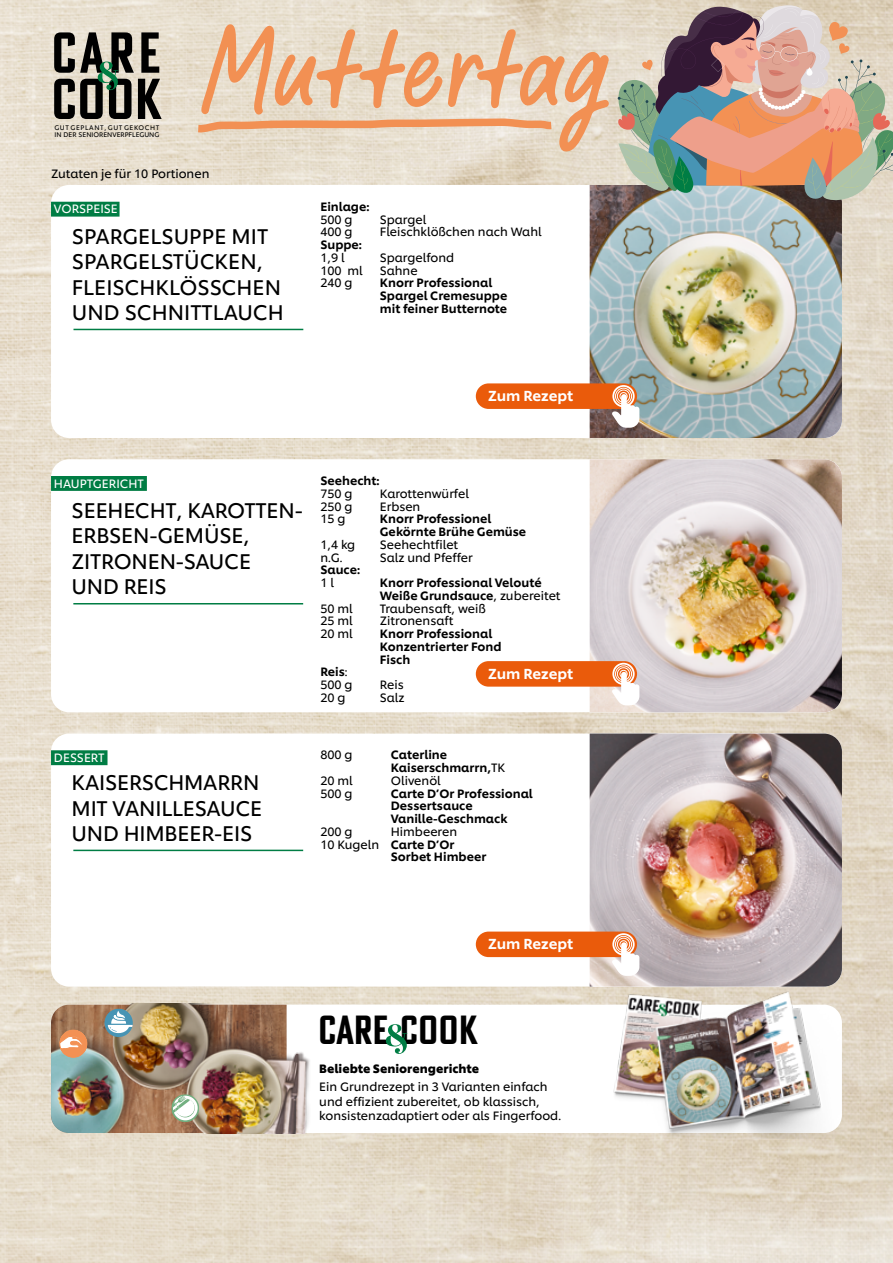
<style>
.page{position:relative;width:893px;height:1263px;background:#fff}
.page>*{position:absolute;margin:0;border:0;box-sizing:border-box;transform-origin:0 0}
.t1{font:150.9px "Chefs Hand";color:#f29053}
.magazine_title{font:700 56.4px "Poster Gothic Ex Cond ATF";letter-spacing:.025em;color:#000}
.magazine_title-2{font:700 39.75px "Poster Gothic Ex Cond ATF";color:#000}
.QUOTE{font:21px/25.5px "Unilever Shilling";letter-spacing:-.01em;color:#000}
.big_title_1{font:500 14.4px "Unilever Shilling";letter-spacing:-.005em;color:#fff}
.big_title_1-2{font:12px/14.4px "Unilever Shilling";color:#000}
.big_title_1-3{font:500 12px/12.8px "Unilever Shilling";color:#000}
.big_title_1-4{font:12px "Unilever Shilling";color:#fff}
.big_title_1-5{font:700 12px "Unilever Shilling";color:#000}
.cover_body{font:6.6px "Unilever Shilling";color:#000}
.cover_body-2{font:6.6px "Unilever Shilling";letter-spacing:.09em;color:#000}
.s1{font-weight:400}
</style>
<div class="page">
<img style="left:0;top:0;width:893px;height:1263px">
<svg style="left:98px;top:62px;width:20px;height:28px"></svg>
<svg style="left:190px;top:115px;width:370px;height:20px;background:#ebc2a3"></svg>
<div style="left:51px;top:185px;width:791px;height:253px;background:#fff;border-radius:18px"></div>
<img style="left:590px;top:185px;width:252px;height:253px">
<div style="left:51px;top:202px;width:69px;height:15px;background:#007d44"></div>
<hr style="left:73px;top:329px;width:230px;height:1px;background:#007d44">
<div style="left:51px;top:459px;width:791px;height:253px;background:#fff;border-radius:18px"></div>
<img style="left:590px;top:459px;width:252px;height:253px">
<div style="left:51px;top:476px;width:96px;height:15px;background:#007d44"></div>
<hr style="left:73px;top:603px;width:230px;height:1px;background:#007d44">
<div style="left:51px;top:733px;width:791px;height:253px;background:#fff;border-radius:18px"></div>
<img style="left:590px;top:733px;width:252px;height:250px">
<div style="left:51px;top:750px;width:57px;height:15px;background:#007d44"></div>
<hr style="left:73px;top:850px;width:230px;height:1px;background:#007d44">
<svg style="left:614px;top:5px;width:279px;height:198px;background:#bba393"></svg>
<div style="left:51px;top:1005px;width:791px;height:128px;background:#fff;border-radius:18px"></div>
<img style="left:51px;top:1005px;width:236px;height:128px">
<img style="left:51px;top:1013px;width:100px;height:120px">
<svg style="left:60px;top:1030px;width:27px;height:27px"></svg>
<div style="left:60px;top:1030px;width:27px;height:27px;border:1px solid #f39154;border-radius:50%"></div>
<img style="left:104px;top:1004px;width:125px;height:96px">
<div style="left:105px;top:1009px;width:28px;height:28px;background:#4794b4;border-radius:50%"></div>
<svg style="left:108px;top:1011px;width:25px;height:22px"></svg>
<img style="left:183px;top:1021px;width:127px;height:112px">
<svg style="left:171px;top:1094px;width:28px;height:28px"></svg>
<img style="left:573px;top:983px;width:294px;height:155px">
<svg style="left:386px;top:1024px;width:21px;height:30px"></svg>
<div style="left:476px;top:383px;width:161px;height:26px;background:#ea5b0b;border-radius:13px"></div>
<div style="left:612px;top:385px;width:23px;height:22px;border:2px solid #fff;border-radius:50%"></div>
<div style="left:615px;top:388px;width:17px;height:16px;border:1px solid #fff;border-radius:50%"></div>
<div style="left:617px;top:390px;width:13px;height:13px;border:1px solid #fff;border-radius:50%"></div>
<div style="left:620px;top:392px;width:7px;height:8px;border:1px solid #fff;border-radius:50%"></div>
<div style="left:476px;top:661px;width:161px;height:26px;background:#ea5b0b;border-radius:13px"></div>
<div style="left:612px;top:663px;width:23px;height:22px;border:2px solid #fff;border-radius:50%"></div>
<div style="left:615px;top:666px;width:17px;height:16px;border:1px solid #fff;border-radius:50%"></div>
<div style="left:617px;top:667px;width:13px;height:13px;border:1px solid #fff;border-radius:50%"></div>
<div style="left:620px;top:670px;width:7px;height:8px;border:1px solid #fff;border-radius:50%"></div>
<div style="left:476px;top:931px;width:161px;height:26px;background:#ea5b0b;border-radius:13px"></div>
<div style="left:612px;top:933px;width:23px;height:22px;border:2px solid #fff;border-radius:50%"></div>
<div style="left:615px;top:936px;width:17px;height:16px;border:1px solid #fff;border-radius:50%"></div>
<div style="left:617px;top:938px;width:13px;height:13px;border:1px solid #fff;border-radius:50%"></div>
<div style="left:620px;top:940px;width:7px;height:8px;border:1px solid #fff;border-radius:50%"></div>
<svg style="left:612px;top:394px;width:27px;height:34px"></svg>
<svg style="left:612px;top:672px;width:27px;height:33px"></svg>
<svg style="left:612px;top:942px;width:27px;height:34px"></svg>
<p class="t1" style="left:201px;top:-11px;width:412px">Muttertag</p>
<p class="big_title_1-2" style="left:51px;top:166px;width:160px">Zutaten je für 10 Portionen</p>
<p class="big_title_1-3" style="left:320px;top:199px;width:51px">Einlage:</p>
<p class="big_title_1-2" style="left:320px;top:211px;width:34px">500 g</p>
<p class="big_title_1-2" style="left:380px;top:211px;width:48px">Spargel</p>
<p class="big_title_1-2" style="left:320px;top:224px;width:34px">400 g</p>
<p class="big_title_1-2" style="left:380px;top:224px;width:163px">Fleischklößchen nach Wahl</p>
<p class="big_title_1-3" style="left:320px;top:237px;width:43px">Suppe:</p>
<p class="big_title_1-2" style="left:320px;top:249px;width:26px">1,9 l</p>
<p class="big_title_1-2" style="left:380px;top:249px;width:76px">Spargelfond</p>
<p class="big_title_1-2" style="left:320px;top:262px;width:44px">100 ml</p>
<p class="big_title_1-2" style="left:380px;top:262px;width:39px">Sahne</p>
<p class="big_title_1-2" style="left:320px;top:275px;width:34px">240 g</p>
<p class="big_title_1-3" style="left:380px;top:275px;width:129px">Knorr Professional<br>Spargel Cremesuppe mit feiner Butternote</p>
<p class="magazine_title" style="left:51px;top:16px;width:111px">CARE</p>
<p class="magazine_title" style="left:51px;top:62px;width:112px">COOK</p>
<p class="cover_body-2" style="left:54px;top:123px;width:107px">GUT GEPLANT, GUT GEKOCHT</p>
<p class="cover_body" style="left:54px;top:130px;width:107px">IN DER SENIORENVERPFLEGUNG</p>
<p class="big_title_1-4" style="left:54px;top:200px;width:65px">VORSPEISE</p>
<p class="QUOTE" style="left:72px;top:222px;width:213px">SPARGELSUPPE MIT<br>SPARGELSTÜCKEN,<br>FLEISCHKLÖSSCHEN<br>UND SCHNITTLAUCH</p>
<p class="big_title_1" style="left:488px;top:385px;width:87px">Zum Rezept</p>
<p class="big_title_1-4" style="left:54px;top:474px;width:92px">HAUPTGERICHT</p>
<p class="QUOTE" style="left:72px;top:496px;width:233px">SEEHECHT, KAROTTEN-<br>ERBSEN-GEMÜSE,<br>ZITRONEN-SAUCE<br>UND REIS</p>
<p class="big_title_1-4" style="left:54px;top:749px;width:52px">DESSERT</p>
<p class="QUOTE" style="left:72px;top:768px;width:192px">KAISERSCHMARRN<br>MIT VANILLESAUCE<br>UND HIMBEER-EIS</p>
<p class="big_title_1-3" style="left:320px;top:473px;width:61px">Seehecht:</p>
<p class="big_title_1-2" style="left:320px;top:485px;width:34px">750 g</p>
<p class="big_title_1-2" style="left:380px;top:485px;width:91px">Karottenwürfel</p>
<p class="big_title_1-2" style="left:320px;top:498px;width:34px">250 g</p>
<p class="big_title_1-2" style="left:380px;top:498px;width:42px">Erbsen</p>
<p class="big_title_1-2" style="left:320px;top:511px;width:27px">15 g</p>
<p class="big_title_1-3" style="left:380px;top:511px;width:148px">Knorr Professionel<br>Gekörnte Brühe Gemüse</p>
<p class="big_title_1-2" style="left:320px;top:536px;width:36px">1,4 kg</p>
<p class="big_title_1-2" style="left:380px;top:536px;width:80px">Seehechtfilet</p>
<p class="big_title_1-2" style="left:320px;top:549px;width:24px">n.G.</p>
<p class="big_title_1-2" style="left:380px;top:549px;width:94px">Salz und Pfeffer</p>
<p class="big_title_1-3" style="left:320px;top:562px;width:41px">Sauce:</p>
<p class="big_title_1-2" style="left:320px;top:575px;width:15px">1 l</p>
<p class="big_title_1-3" style="left:380px;top:575px;width:182px">Knorr Professional Velouté<br>Weiße Grundsauce<span class="s1">, zubereitet</span></p>
<p class="big_title_1-2" style="left:320px;top:600px;width:34px">50 ml</p>
<p class="big_title_1-2" style="left:380px;top:600px;width:108px">Traubensaft, weiß</p>
<p class="big_title_1-2" style="left:320px;top:613px;width:34px">25 ml</p>
<p class="big_title_1-2" style="left:380px;top:613px;width:75px">Zitronensaft</p>
<p class="big_title_1-2" style="left:320px;top:626px;width:34px">20 ml</p>
<p class="big_title_1-3" style="left:380px;top:626px;width:123px">Knorr Professional<br>Konzentrierter Fond<br>Fisch</p>
<p class="big_title_1-3" style="left:320px;top:664px;width:29px">Reis<span class="s1">:</span></p>
<p class="big_title_1-2" style="left:320px;top:677px;width:34px">500 g</p>
<p class="big_title_1-2" style="left:380px;top:677px;width:25px">Reis</p>
<p class="big_title_1-2" style="left:320px;top:689px;width:27px">20 g</p>
<p class="big_title_1-2" style="left:380px;top:689px;width:26px">Salz</p>
<p class="big_title_1" style="left:488px;top:662px;width:87px">Zum Rezept</p>
<p class="big_title_1-2" style="left:320px;top:747px;width:34px">800 g</p>
<p class="big_title_1-3" style="left:391px;top:747px;width:116px">Caterline<br>Kaiserschmarrn,<span class="s1">TK</span></p>
<p class="big_title_1-2" style="left:320px;top:772px;width:34px">20 ml</p>
<p class="big_title_1-2" style="left:391px;top:772px;width:51px">Olivenöl</p>
<p class="big_title_1-2" style="left:320px;top:785px;width:34px">500 g</p>
<p class="big_title_1-3" style="left:391px;top:786px;width:144px">Carte D’Or Professional<br>Dessertsauce<br>Vanille-Geschmack</p>
<p class="big_title_1-2" style="left:320px;top:823px;width:34px">200 g</p>
<p class="big_title_1-2" style="left:391px;top:823px;width:68px">Himbeeren</p>
<p class="big_title_1-3" style="left:391px;top:837px;width:97px;text-indent:-70px"><span class="s1">10 Kugeln</span> Carte D’Or<br>Sorbet Himbeer</p>
<p class="big_title_1" style="left:488px;top:933px;width:87px">Zum Rezept</p>
<p class="magazine_title-2" style="left:318px;top:1004px;width:161px">CARE COOK</p>
<p class="big_title_1-5" style="left:319px;top:1059px;width:161px">Beliebte Seniorengerichte</p>
<p class="big_title_1-2" style="left:319px;top:1079px;width:243px">Ein Grundrezept in 3 Varianten einfach und effizient zubereitet, ob klassisch, konsistenzadaptiert oder als Fingerfood.</p>
</div>
